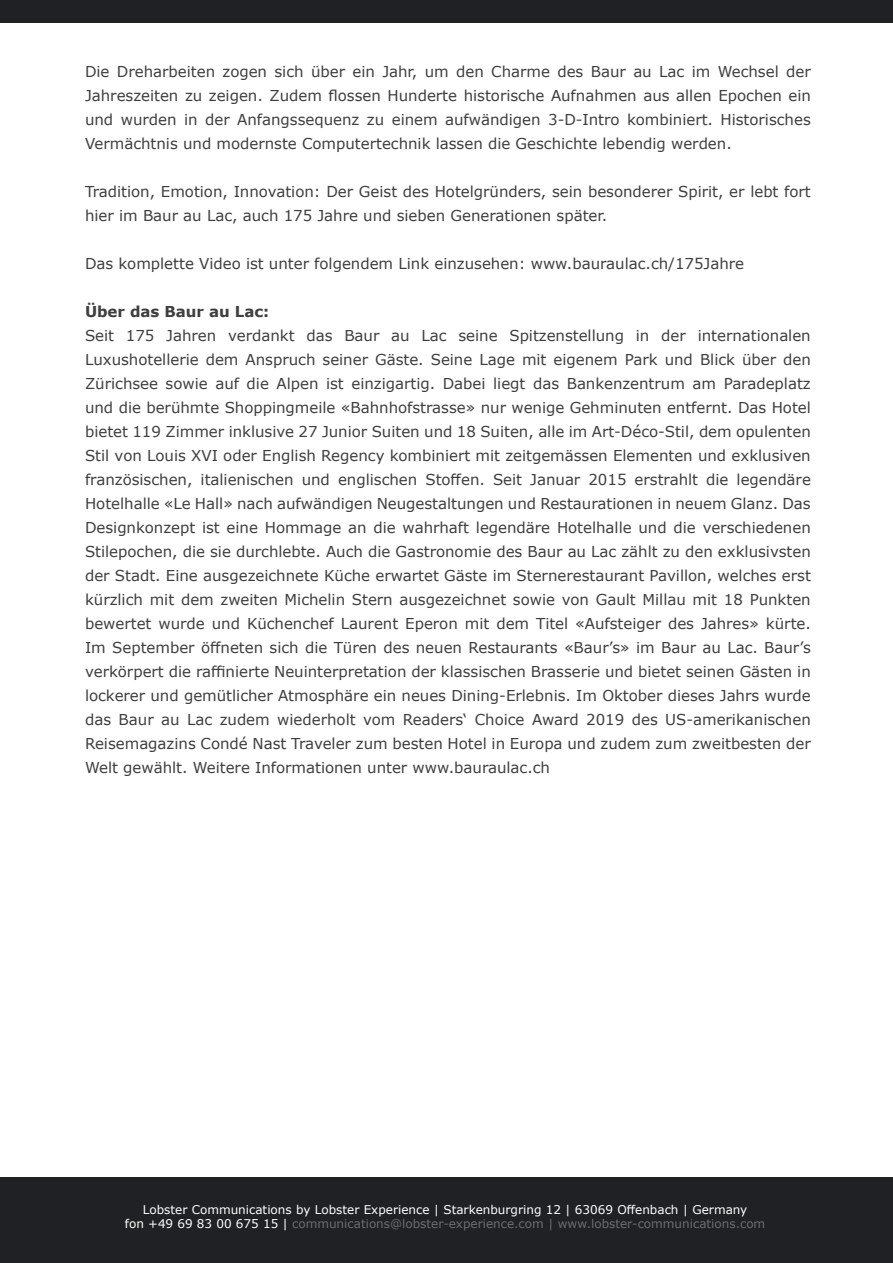
<style>
.page{position:relative;width:893px;height:1263px;background:#fff}
.page>*{position:absolute;margin:0;border:0;box-sizing:border-box;transform-origin:0 0}
.t1{font:15px/24px "Verdana";color:#3e3e3f;text-align:justify}
.t2{font:700 15px "Verdana";color:#3e3e3f}
.t3{font:12px "Verdana";color:#6c6d70}
.t4{font:12px "Verdana";color:#fff}
.s1{color:#fff}
</style>
<div class="page">
<div style="left:0;top:0;width:893px;height:22px;background:#202125"></div>
<div style="left:0;top:1178px;width:893px;height:85px;background:#202125"></div>
<p class="t1" style="left:85px;top:60px;width:727px">Die Dreharbeiten zogen sich über ein Jahr, um den Charme des Baur au Lac im Wechsel der Jahreszeiten zu zeigen. Zudem flossen Hunderte historische Aufnahmen aus allen Epochen ein und wurden in der Anfangssequenz zu einem aufwändigen 3-D-Intro kombiniert. Historisches Vermächtnis und modernste Computertechnik lassen die Geschichte lebendig werden.</p>
<p class="t1" style="left:85px;top:180px;width:727px">Tradition, Emotion, Innovation: Der Geist des Hotelgründers, sein besonderer Spirit, er lebt fort hier im Baur au Lac, auch 175 Jahre und sieben Generationen später.</p>
<p class="t1" style="left:85px;top:252px;width:661px">Das komplette Video ist unter folgendem Link einzusehen: www.bauraulac.ch/175Jahre</p>
<p class="t2" style="left:85px;top:301px;width:186px">Über das Baur au Lac:</p>
<p class="t1" style="left:85px;top:324px;width:727px">Seit 175 Jahren verdankt das Baur au Lac seine Spitzenstellung in der internationalen Luxushotellerie dem Anspruch seiner Gäste. Seine Lage mit eigenem Park und Blick über den Zürichsee sowie auf die Alpen ist einzigartig. Dabei liegt das Bankenzentrum am Paradeplatz und die berühmte Shoppingmeile «Bahnhofstrasse» nur wenige Gehminuten entfernt. Das Hotel bietet 119 Zimmer inklusive 27 Junior Suiten und 18 Suiten, alle im Art-Déco-Stil, dem opulenten Stil von Louis XVI oder English Regency kombiniert mit zeitgemässen Elementen und exklusiven französischen, italienischen und englischen Stoffen. Seit Januar 2015 erstrahlt die legendäre Hotelhalle «Le Hall» nach aufwändigen Neugestaltungen und Restaurationen in neuem Glanz. Das Designkonzept ist eine Hommage an die wahrhaft legendäre Hotelhalle und die verschiedenen Stilepochen, die sie durchlebte. Auch die Gastronomie des Baur au Lac zählt zu den exklusivsten der Stadt. Eine ausgezeichnete Küche erwartet Gäste im Sternerestaurant Pavillon, welches erst kürzlich mit dem zweiten Michelin Stern ausgezeichnet sowie von Gault Millau mit 18 Punkten bewertet wurde und Küchenchef Laurent Eperon mit dem Titel «Aufsteiger des Jahres» kürte.<br>Im September öffneten sich die Türen des neuen Restaurants «Baur’s» im Baur au Lac. Baur’s verkörpert die raffinierte Neuinterpretation der klassischen Brasserie und bietet seinen Gästen in lockerer und gemütlicher Atmosphäre ein neues Dining-Erlebnis. Im Oktober dieses Jahrs wurde das Baur au Lac zudem wiederholt vom Readers‘ Choice Award 2019 des US-amerikanischen Reisemagazins Condé Nast Traveler zum besten Hotel in Europa und zudem zum zweitbesten der Welt gewählt. Weitere Informationen unter www.bauraulac.ch</p>
<p class="t4" style="left:143px;top:1201px;width:606px">Lobster Communications by Lobster Experience | Starkenburgring 12 | 63069 Offenbach | Germany</p>
<p class="t3" style="left:125px;top:1215px;width:642px"><span class="s1">fon +49 69 83 00 675 15 |</span> communications@lobster-experience.com | www.lobster-communications.com</p>
</div>
